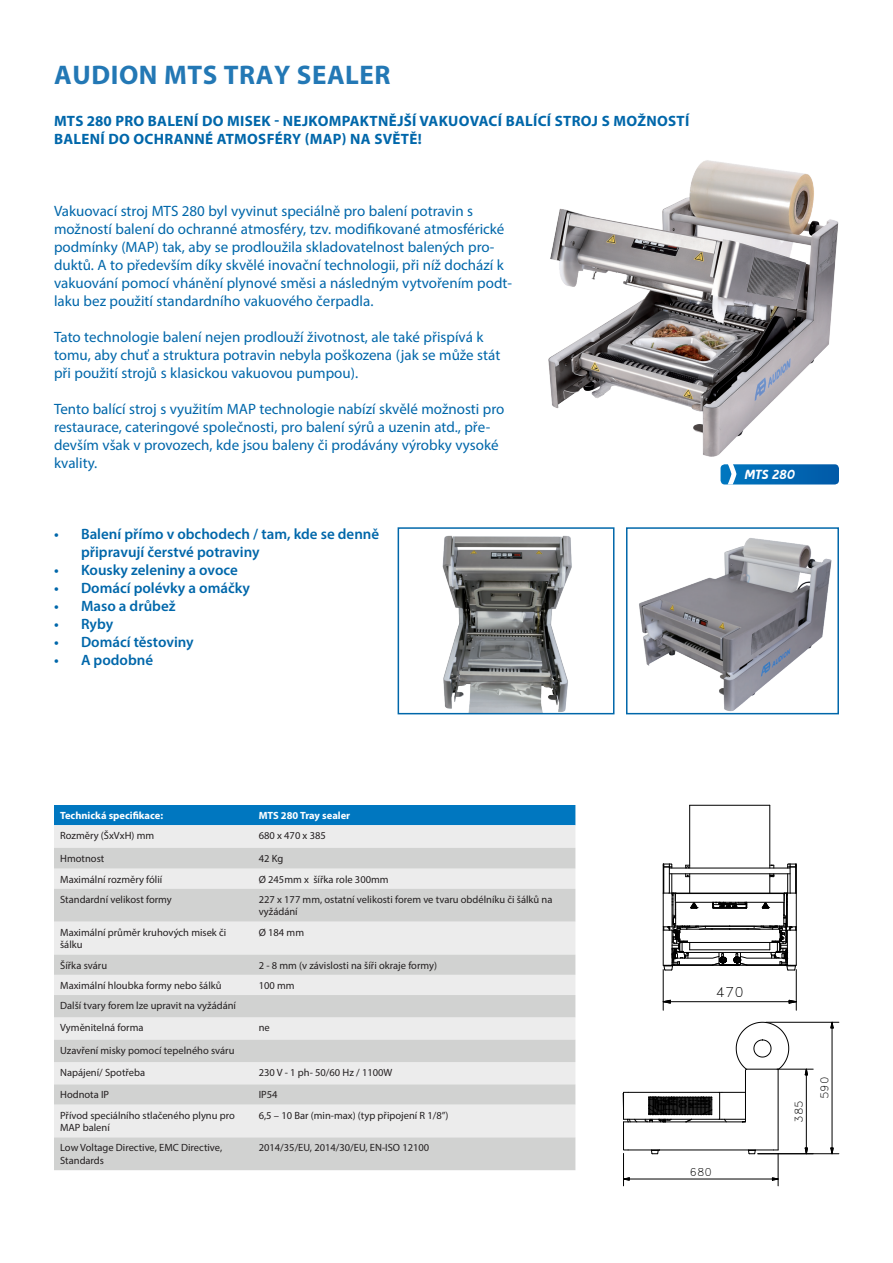
<style>
.page{position:relative;width:893px;height:1263px;background:#fff}
.page>*{position:absolute;margin:0;border:0;box-sizing:border-box;transform-origin:0 0}
.t1{font:700 27px "Myriad Pro";letter-spacing:.02em;color:#2378b5}
.t2{font:15px/18px "Myriad Pro";color:#0067aa}
.t3{font:600 15px/18px "Myriad Pro";color:#0067aa}
.t4{font:700 15px/18px "Myriad Pro";letter-spacing:.02em;color:#0067aa}
.t5{font:13.35px "Roman D";color:#000}
.t6{font:italic 800 12px "Nevo";letter-spacing:-.04em;color:#fff}
.t7{font:10.65px "Roman D";color:#000}
.t8{font:10.5px/12.6px "Myriad Pro";color:#231f20}
.t9{font:700 10.5px "Myriad Pro";color:#fff}
</style>
<div class="page">
<svg style="left:720px;top:464px;width:119px;height:20px;background:#1171b8"></svg>
<div style="left:54px;top:805px;width:521px;height:20px;background:#0077c0"></div>
<div style="left:54px;top:825px;width:521px;height:64px;background:#ececec"></div>
<div style="left:54px;top:848px;width:521px;height:20px;background:#d1d2d1"></div>
<svg style="left:54px;top:889px;width:521px;height:281px;background:#dddedd"></svg>
<img style="left:442px;top:535px;width:130px;height:176px">
<div style="left:398px;top:527px;width:216px;height:187px;border:2px solid #0067aa"></div>
<img style="left:639px;top:538px;width:193px;height:173px">
<div style="left:626px;top:527px;width:213px;height:187px;border:2px solid #0067aa"></div>
<img style="left:548px;top:160px;width:291px;height:297px">
<svg style="left:748px;top:1149px;width:8px;height:5px"></svg>
<svg style="left:651px;top:1149px;width:9px;height:5px"></svg>
<hr style="left:778px;top:1069px;width:1px;height:81px;background:#000">
<hr style="left:628px;top:1121px;width:117px;height:1px;background:#000">
<hr style="left:628px;top:1150px;width:145px;height:1px;background:#000">
<svg style="left:623px;top:1092px;width:14px;height:58px"></svg>
<hr style="left:628px;top:1092px;width:91px;height:1px;background:#000">
<hr style="left:628px;top:1119px;width:91px;height:1px;background:#000">
<svg style="left:645px;top:1096px;width:67px;height:27px"></svg>
<svg style="left:719px;top:1022px;width:70px;height:101px"></svg>
<svg style="left:772px;top:1178px;width:6px;height:2px"></svg>
<hr style="left:629px;top:1179px;width:143px;height:1px;background:#000">
<hr style="left:623px;top:1153px;width:1px;height:33px;background:#000">
<hr style="left:778px;top:1153px;width:1px;height:33px;background:#000">
<svg style="left:805px;top:1148px;width:3px;height:5px"></svg>
<svg style="left:805px;top:1068px;width:3px;height:7px"></svg>
<hr style="left:806px;top:1075px;width:1px;height:73px;background:#000">
<hr style="left:777px;top:1069px;width:36px;height:1px;background:#000">
<svg style="left:831px;top:1021px;width:2px;height:7px"></svg>
<hr style="left:832px;top:1028px;width:1px;height:120px;background:#000">
<hr style="left:766px;top:1022px;width:73px;height:1px;background:#000">
<hr style="left:758px;top:1153px;width:81px;height:1px;background:#000">
<hr style="left:689px;top:805px;width:1px;height:63px;background:#000">
<hr style="left:769px;top:805px;width:1px;height:63px;background:#000">
<hr style="left:690px;top:805px;width:80px;height:1px;background:#000">
<svg style="left:663px;top:863px;width:134px;height:108px"></svg>
<svg style="left:662px;top:1000px;width:9px;height:3px"></svg>
<svg style="left:789px;top:1000px;width:7px;height:3px"></svg>
<hr style="left:670px;top:1001px;width:119px;height:1px;background:#000">
<hr style="left:796px;top:969px;width:1px;height:41px;background:#000">
<hr style="left:663px;top:969px;width:1px;height:41px;background:#000">
<h1 class="t1" style="left:54px;top:57px;width:338px">AUDION MTS TRAY SEALER</h1>
<p class="t4" style="left:54px;top:111px;width:637px">MTS 280 PRO BALENÍ DO MISEK - NEJKOMPAKTNĚJŠÍ VAKUOVACÍ BALÍCÍ STROJ S MOŽNOSTÍ<br>BALENÍ DO OCHRANNÉ ATMOSFÉRY (MAP) NA SVĚTĚ!</p>
<p class="t2" style="left:54px;top:202px;width:459px">Vakuovací stroj MTS 280 byl vyvinut speciálně pro balení potravin s možností balení do ochranné atmosféry, tzv. modifikované atmosférické podmínky (MAP) tak, aby se prodloužila skladovatelnost balených pro&shy;duktů. A to především díky skvělé inovační technologii, při níž dochází k vakuování pomocí vhánění plynové směsi a následným vytvořením podt&shy;laku bez použití standardního vakuového čerpadla.</p>
<p class="t2" style="left:54px;top:328px;width:448px">Tato technologie balení nejen prodlouží životnost, ale také přispívá k tomu, aby chuť a struktura potravin nebyla poškozena (jak se může stát při použití strojů s klasickou vakuovou pumpou).</p>
<p class="t2" style="left:54px;top:400px;width:452px">Tento balící stroj s využitím MAP technologie nabízí skvělé možnosti pro restaurace, cateringové společnosti, pro balení sýrů a uzenin atd., pře&shy;devším však v provozech, kde jsou baleny či prodávány výrobky vysoké kvality.</p>
<p class="t3" style="left:81px;top:524px;width:300px;text-indent:-27px">• Balení přímo v obchodech / tam, kde se denně připravují čerstvé potraviny</p>
<p class="t3" style="left:54px;top:560px;width:185px">• Kousky zeleniny a ovoce</p>
<p class="t3" style="left:54px;top:578px;width:198px">• Domácí polévky a omáčky</p>
<p class="t3" style="left:54px;top:596px;width:123px">• Maso a drůbež</p>
<p class="t3" style="left:54px;top:614px;width:61px">• Ryby</p>
<p class="t3" style="left:54px;top:632px;width:141px">• Domácí těstoviny</p>
<p class="t3" style="left:54px;top:650px;width:101px">• A podobné</p>
<p class="t6" style="left:745px;top:467px;width:52px">MTS 280</p>
<p class="t9" style="left:60px;top:809px;width:104px">Technická specifikace:</p>
<p class="t9" style="left:259px;top:809px;width:93px">MTS 280 Tray sealer</p>
<p class="t8" style="left:60px;top:829px;width:96px">Rozměry (ŠxVxH) mm</p>
<p class="t8" style="left:259px;top:829px;width:69px">680 x 470 x 385</p>
<p class="t8" style="left:60px;top:852px;width:46px">Hmotnost</p>
<p class="t8" style="left:259px;top:852px;width:26px">42 Kg</p>
<p class="t8" style="left:60px;top:873px;width:104px">Maximální rozměry fólií</p>
<p class="t8" style="left:259px;top:873px;width:131px">Ø 245mm x šířka role 300mm</p>
<p class="t8" style="left:60px;top:893px;width:113px">Standardní velikost formy</p>
<p class="t8" style="left:259px;top:893px;width:295px">227 x 177 mm, ostatní velikosti forem ve tvaru obdélníku či šálků na vyžádání</p>
<p class="t8" style="left:60px;top:926px;width:168px">Maximální průměr kruhových misek či šálku</p>
<p class="t8" style="left:259px;top:926px;width:47px">Ø 184 mm</p>
<p class="t8" style="left:60px;top:959px;width:48px">Šířka sváru</p>
<p class="t8" style="left:259px;top:959px;width:180px">2 - 8 mm (v závislosti na šíři okraje formy)</p>
<p class="t8" style="left:60px;top:979px;width:163px">Maximální hloubka formy nebo šálků</p>
<p class="t8" style="left:259px;top:979px;width:37px">100 mm</p>
<p class="t8" style="left:60px;top:994px;width:177px;line-height:22.4px">Další tvary forem lze upravit na vyžádání<br>Vyměnitelná forma</p>
<p class="t8" style="left:259px;top:1021px;width:13px">ne</p>
<p class="t8" style="left:60px;top:1039px;width:176px;line-height:22.4px">Uzavření misky pomocí tepelného sváru<br>Napájení/ Spotřeba</p>
<p class="t8" style="left:259px;top:1066px;width:135px">230 V - 1 ph- 50/60 Hz / 1100W</p>
<p class="t8" style="left:60px;top:1088px;width:50px">Hodnota IP</p>
<p class="t8" style="left:259px;top:1088px;width:20px">IP54</p>
<p class="t8" style="left:60px;top:1108px;width:176px">Přívod speciálního stlačeného plynu pro<br>MAP balení</p>
<p class="t8" style="left:259px;top:1108px;width:191px">6,5 – 10 Bar (min-max) (typ připojení R 1/8”)</p>
<p class="t8" style="left:60px;top:1141px;width:164px">Low Voltage Directive, EMC Directive,<br>Standards</p>
<p class="t8" style="left:259px;top:1141px;width:172px">2014/35/EU, 2014/30/EU, EN-ISO 12100</p>
<p class="t5" style="left:716px;top:984px;width:30px">470</p>
<p class="t7" style="left:690px;top:1165px;width:24px">680</p>
<p class="t7" style="left:792px;top:1123px;width:24px;rotate:-90deg">385</p>
<p class="t7" style="left:818px;top:1099px;width:24px;rotate:-90deg">590</p>
</div>
